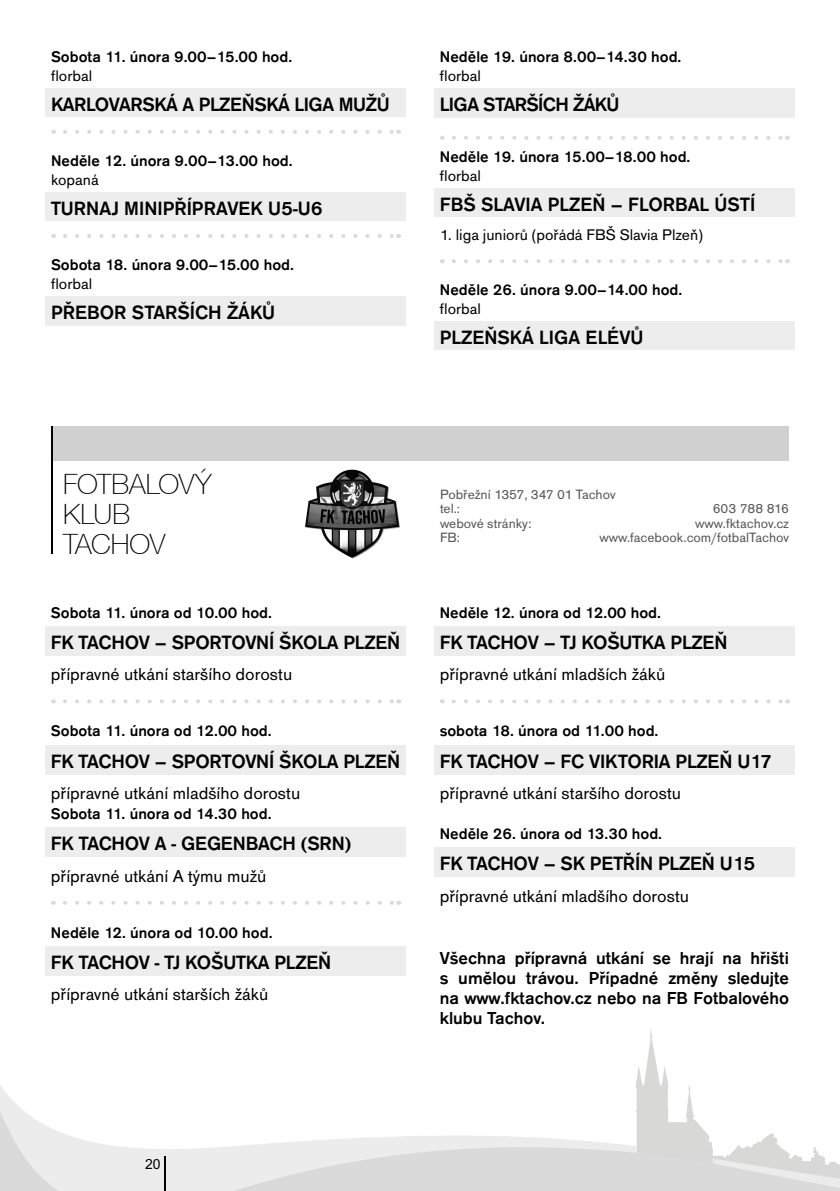
<style>
.page{position:relative;width:840px;height:1191px;background:#fff}
.page>*{position:absolute;margin:0;border:0;box-sizing:border-box;transform-origin:0 0}
.t1{font:100 28px/30px "Helvetica Neue CE";letter-spacing:-.005em;color:#000}
.t2{font:500 20px "Accius TOT";letter-spacing:-.01em;color:#000}
.t3{font:500 20px "Accius TOT";letter-spacing:-.03em;color:#000}
.t4{font:18px "Accius TOT";color:#000}
.t5{font:500 18px/20px "Accius TOT";color:#000;text-align:justify}
.t6{font:500 16px "Accius TOT";color:#000}
.t7{font:16px "Accius TOT";color:#000}
.t8{font:14px/14px "Accius TOT";color:#575756}
.t9{font:14px "Arial";color:#000}
</style>
<div class="page">
<svg style="left:636px;top:1068px;width:189px;height:123px"></svg>
<svg style="left:0;top:1085px;width:636px;height:106px"></svg>
<svg style="left:712px;top:1158px;width:127px;height:33px"></svg>
<hr style="left:165px;top:1156px;width:1px;height:35px;background:#000">
<div style="left:45px;top:88px;width:360px;height:29px;background:#ededed"></div>
<svg style="left:65px;top:130px;width:327px;height:4px"></svg>
<div style="left:45px;top:192px;width:360px;height:29px;background:#ededed"></div>
<svg style="left:65px;top:234px;width:327px;height:4px"></svg>
<div style="left:45px;top:296px;width:360px;height:29px;background:#ededed"></div>
<div style="left:434px;top:88px;width:360px;height:29px;background:#ededed"></div>
<svg style="left:453px;top:136px;width:327px;height:4px"></svg>
<div style="left:434px;top:188px;width:360px;height:29px;background:#ededed"></div>
<svg style="left:453px;top:259px;width:327px;height:4px"></svg>
<div style="left:434px;top:322px;width:360px;height:28px;background:#ededed"></div>
<div style="left:51px;top:426px;width:737px;height:34px;background:#d0d0d0"></div>
<img style="left:305px;top:469px;width:95px;height:90px">
<hr style="left:51px;top:426px;width:1px;height:128px;background:#000">
<div style="left:45px;top:626px;width:360px;height:29px;background:#ededed"></div>
<svg style="left:65px;top:699px;width:327px;height:4px"></svg>
<div style="left:45px;top:745px;width:360px;height:29px;background:#ededed"></div>
<div style="left:45px;top:828px;width:360px;height:29px;background:#ededed"></div>
<svg style="left:65px;top:901px;width:327px;height:3px"></svg>
<div style="left:45px;top:946px;width:360px;height:29px;background:#ededed"></div>
<div style="left:434px;top:626px;width:360px;height:29px;background:#ededed"></div>
<svg style="left:453px;top:699px;width:327px;height:4px"></svg>
<div style="left:434px;top:745px;width:360px;height:29px;background:#ededed"></div>
<div style="left:434px;top:848px;width:360px;height:29px;background:#ededed"></div>
<p class="t6" style="left:51px;top:48px;width:242px">Sobota 11. února 9.00–15.00 hod.</p>
<p class="t7" style="left:51px;top:67px;width:43px">florbal</p>
<p class="t2" style="left:51px;top:93px;width:340px">KARLOVARSKÁ A PLZEŇSKÁ LIGA MUŽŮ</p>
<p class="t6" style="left:51px;top:152px;width:243px">Neděle 12. února 9.00–13.00 hod.</p>
<p class="t7" style="left:51px;top:171px;width:49px">kopaná</p>
<p class="t2" style="left:51px;top:197px;width:273px">TURNAJ MINIPŘÍPRAVEK U5-U6</p>
<p class="t6" style="left:51px;top:256px;width:244px">Sobota 18. února 9.00–15.00 hod.</p>
<p class="t7" style="left:51px;top:275px;width:43px">florbal</p>
<p class="t2" style="left:51px;top:301px;width:225px">PŘEBOR STARŠÍCH ŽÁKŮ</p>
<p class="t6" style="left:439px;top:48px;width:243px">Neděle 19. února 8.00–14.30 hod.</p>
<p class="t7" style="left:439px;top:67px;width:43px">florbal</p>
<p class="t3" style="left:439px;top:93px;width:181px">LIGA STARŠÍCH ŽÁKŮ</p>
<p class="t6" style="left:439px;top:148px;width:252px">Neděle 19. února 15.00–18.00 hod.</p>
<p class="t7" style="left:439px;top:167px;width:43px">florbal</p>
<p class="t2" style="left:439px;top:193px;width:317px">FBŠ SLAVIA PLZEŇ – FLORBAL ÚSTÍ</p>
<p class="t7" style="left:439px;top:226px;width:264px">1. liga juniorů (pořádá FBŠ Slavia Plzeň)</p>
<p class="t6" style="left:439px;top:281px;width:244px">Neděle 26. února 9.00–14.00 hod.</p>
<p class="t7" style="left:439px;top:300px;width:43px">florbal</p>
<p class="t2" style="left:439px;top:326px;width:205px">PLZEŇSKÁ LIGA ELÉVŮ</p>
<h1 class="t1" style="left:63px;top:469px;width:150px">FOTBALOVÝ<br>KLUB<br>TACHOV</h1>
<p class="t6" style="left:51px;top:603px;width:222px">Sobota 11. února od 10.00 hod.</p>
<p class="t2" style="left:51px;top:631px;width:350px">FK TACHOV – SPORTOVNÍ ŠKOLA PLZEŇ</p>
<p class="t4" style="left:51px;top:664px;width:243px">přípravné utkání staršího dorostu</p>
<p class="t6" style="left:51px;top:722px;width:222px">Sobota 11. února od 12.00 hod.</p>
<p class="t2" style="left:51px;top:750px;width:350px">FK TACHOV – SPORTOVNÍ ŠKOLA PLZEŇ</p>
<p class="t4" style="left:51px;top:783px;width:251px">přípravné utkání mladšího dorostu</p>
<p class="t6" style="left:51px;top:804px;width:222px">Sobota 11. února od 14.30 hod.</p>
<p class="t2" style="left:51px;top:832px;width:302px">FK TACHOV A - GEGENBACH (SRN)</p>
<p class="t4" style="left:51px;top:865px;width:217px">přípravné utkání A týmu mužů</p>
<p class="t6" style="left:51px;top:923px;width:223px">Neděle 12. února od 10.00 hod.</p>
<p class="t2" style="left:51px;top:951px;width:282px">FK TACHOV - TJ KOŠUTKA PLZEŇ</p>
<p class="t4" style="left:51px;top:984px;width:219px">přípravné utkání starších žáků</p>
<p class="t8" style="left:440px;top:488px;width:177px">Pobřežní 1357, 347 01 Tachov tel.:</p>
<p class="t8" style="left:712px;top:502px;width:78px">603 788 816</p>
<p class="t8" style="left:440px;top:516px;width:93px">webové stránky:</p>
<p class="t8" style="left:694px;top:516px;width:95px">www.fktachov.cz</p>
<p class="t8" style="left:440px;top:530px;width:21px">FB:</p>
<p class="t8" style="left:599px;top:530px;width:191px">www.facebook.com/fotbalTachov</p>
<p class="t6" style="left:439px;top:603px;width:223px">Neděle 12. února od 12.00 hod.</p>
<p class="t2" style="left:439px;top:631px;width:289px">FK TACHOV – TJ KOŠUTKA PLZEŇ</p>
<p class="t4" style="left:439px;top:664px;width:227px">přípravné utkání mladších žáků</p>
<p class="t6" style="left:439px;top:722px;width:220px">sobota 18. února od 11.00 hod.</p>
<p class="t2" style="left:439px;top:750px;width:334px">FK TACHOV – FC VIKTORIA PLZEŇ U17</p>
<p class="t4" style="left:439px;top:783px;width:243px">přípravné utkání staršího dorostu</p>
<p class="t6" style="left:439px;top:824px;width:224px">Neděle 26. února od 13.30 hod.</p>
<p class="t2" style="left:439px;top:852px;width:317px">FK TACHOV – SK PETŘÍN PLZEŇ U15</p>
<p class="t4" style="left:439px;top:885px;width:251px">přípravné utkání mladšího dorostu</p>
<p class="t5" style="left:439px;top:948px;width:350px">Všechna přípravná utkání se hrají na hřišti s umělou trávou. Případné změny sledujte na www.fktachov.cz nebo na FB Fotbalového klubu Tachov.</p>
<p class="t9" style="left:145px;top:1154px;width:17px">20</p>
</div>
